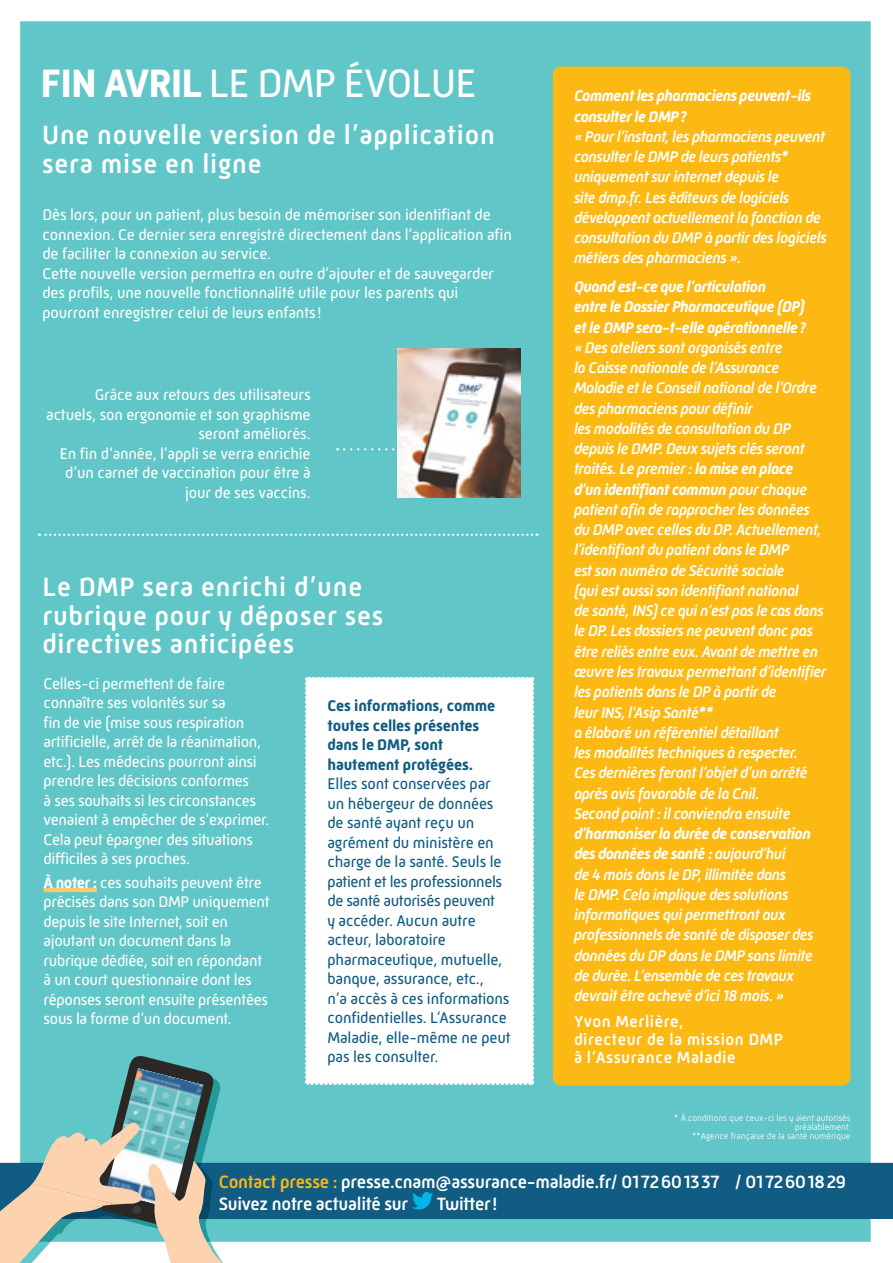
<style>
.page{position:relative;width:893px;height:1263px;background:#fff}
.page>*{position:absolute;margin:0;border:0;box-sizing:border-box;transform-origin:0 0}
.t1{font:40.5px "Mic 32 New";letter-spacing:-.025em;color:#fff}
.t2{font:500 27px/28.5px "Mic 32 New";letter-spacing:.03em;color:#fff}
.t3{font:500 18.15px/21.8px "Mic 32 New";letter-spacing:-.015em;color:#fff}
.t4{font:500 16.5px/18px "Mic 32 New";letter-spacing:.03em;color:#fff}
.t5{font:italic 500 15.75px/20.2px "Mic 32 New";letter-spacing:-.03em;color:#fff}
.t6{font:15.75px/19.5px "Mic 32 New";letter-spacing:-.02em;color:#fff}
.t7{font:15.75px/19.5px "Mic 32 New";letter-spacing:-.01em;color:#105c82}
.t8{font:italic 700 15.75px/20.2px "Mic 32 New";letter-spacing:-.03em;color:#fff}
.t9{font:700 15.75px/19.5px "Mic 32 New";letter-spacing:-.01em;color:#105c82}
.t10{font:300 9px/9px "Mic 32 New";color:#fff;text-align:right}
.s1{font-weight:700}
.s2{color:#fdb913}
</style>
<div class="page">
<div style="left:20px;top:21px;width:873px;height:1221px;background:#60c6c7"></div>
<svg style="left:39px;top:534px;width:498px;height:2px"></svg>
<svg style="left:344px;top:448px;width:54px;height:2px"></svg>
<img style="left:398px;top:349px;width:122px;height:149px">
<hr style="left:44px;top:888px;width:53px;height:4px;background:#fbc971">
<div style="left:231px;top:1163px;width:662px;height:56px;background:#105c82"></div>
<svg style="left:412px;top:1192px;width:21px;height:17px"></svg>
<svg style="left:0;top:1054px;width:231px;height:209px;background:#95bab4"></svg>
<svg style="left:304px;top:675px;width:231px;height:410px"></svg>
<div style="left:553px;top:67px;width:297px;height:1018px;background:#fdb913;border-radius:9px"></div>
<h1 class="t1" style="left:40px;top:60px;width:438px"><span class="s1">FIN AVRIL</span> LE DMP ÉVOLUE</h1>
<h2 class="t2" style="left:42px;top:120px;width:454px">Une nouvelle version de l’application sera mise en ligne</h2>
<p class="t6" style="left:43px;top:205px;width:471px">Dès lors, pour un patient, plus besoin de mémoriser son identifiant de connexion. Ce dernier sera enregistré directement dans l’application afin de faciliter la connexion au service.<br>Cette nouvelle version permettra en outre d’ajouter et de sauvegarder des profils, une nouvelle fonctionnalité utile pour les parents qui pourront enregistrer celui de leurs enfants!</p>
<p class="t6" style="left:46px;top:385px;width:266px;text-align:right">Grâce aux retours des utilisateurs actuels, son ergonomie et son graphisme seront améliorés.<br>En fin d’année, l’appli se verra enrichie d’un carnet de vaccination pour être à jour de ses vaccins.</p>
<h2 class="t2" style="left:43px;top:572px;width:342px">Le DMP sera enrichi d’une rubrique pour y déposer ses directives anticipées</h2>
<p class="t6" style="left:44px;top:673px;width:227px">Celles-ci permettent de faire connaître ses volontés sur sa<br>fin de vie (mise sous respiration artificielle, arrêt de la réanimation, etc.). Les médecins pourront ainsi prendre les décisions conformes<br>à ses souhaits si les circonstances venaient à empêcher de s’exprimer.<br>Cela peut épargner des situations difficiles à ses proches.</p>
<p class="t6" style="left:44px;top:873px;width:228px"><span class="s1">À noter :</span> ces souhaits peuvent être précisés dans son DMP uniquement depuis le site Internet, soit en ajoutant un document dans la rubrique dédiée, soit en répondant à un court questionnaire dont les réponses seront ensuite présentées sous la forme d’un document.</p>
<p class="t9" style="left:327px;top:696px;width:169px">Ces informations, comme toutes celles présentes dans le DMP, sont hautement protégées.</p>
<p class="t7" style="left:327px;top:774px;width:185px">Elles sont conservées par un hébergeur de données de santé ayant reçu un agrément du ministère en charge de la santé. Seuls le patient et les professionnels de santé autorisés peuvent<br>y accéder. Aucun autre acteur, laboratoire pharmaceutique, mutuelle, banque, assurance, etc.,<br>n’a accès à ces informations confidentielles. L’Assurance<br>Maladie, elle-même ne peut pas les consulter.</p>
<p class="t8" style="left:574px;top:86px;width:239px">Comment les pharmaciens peuvent-ils consulter le DMP?</p>
<p class="t5" style="left:574px;top:126px;width:254px">« Pour l’instant, les pharmaciens peuvent consulter le DMP de leurs patients* uniquement sur internet depuis le<br>site dmp.fr. Les éditeurs de logiciels développent actuellement la fonction de consultation du DMP à partir des logiciels métiers des pharmaciens ».</p>
<p class="t8" style="left:574px;top:277px;width:234px">Quand est-ce que l’articulation<br>entre le Dossier Pharmaceutique (DP) et le DMP sera-t-elle opérationnelle?</p>
<p class="t5" style="left:574px;top:337px;width:254px">« Des ateliers sont organisés entre<br>la Caisse nationale de l’Assurance Maladie et le Conseil national de l’Ordre des pharmaciens pour définir<br>les modalités de consultation du DP depuis le DMP. Deux sujets clés seront traités. Le premier : <span class="s1">la mise en place<br>d’un identifiant commun</span> pour chaque patient afin de rapprocher les données du DMP avec celles du DP. Actuellement, l’identifiant du patient dans le DMP<br>est son numéro de Sécurité sociale<br>(qui est aussi son identifiant national<br>de santé, INS) ce qui n’est pas le cas dans le DP. Les dossiers ne peuvent donc pas être reliés entre eux. Avant de mettre en œuvre les travaux permettant d’identifier les patients dans le DP à partir de<br>leur INS, l’Asip Santé**<br>a élaboré un référentiel détaillant<br>les modalités techniques à respecter.<br>Ces dernières feront l’objet d’un arrêté après avis favorable de la Cnil.<br>Second point : il conviendra ensuite</p>
<p class="t5" style="left:574px;top:823px;width:241px"><span class="s1">d’harmoniser la durée de conservation des données de santé :</span> aujourd’hui<br>de 4 mois dans le DP, illimitée dans<br>le DMP. Cela implique des solutions informatiques qui permettront aux professionnels de santé de disposer des données du DP dans le DMP sans limite de durée. L’ensemble de ces travaux devrait être achevé d’ici 18 mois. »</p>
<p class="t4" style="left:574px;top:1013px;width:210px">Yvon Merlière,<br>directeur de la mission DMP à l’Assurance Maladie</p>
<p class="t10" style="left:674px;top:1113px;width:178px">* À conditions que ceux-ci les y aient autorisés préalablement.<br>**Agence française de la santé numérique</p>
<p class="t3" style="left:219px;top:1170px;width:629px"><span class="s2">Contact presse :</span> presse.cnam@assurance-maladie.fr/ 0172601337 / 0172601829<br>Suivez notre actualité sur</p>
<p class="t3" style="left:437px;top:1192px;width:62px">Twitter!</p>
</div>
